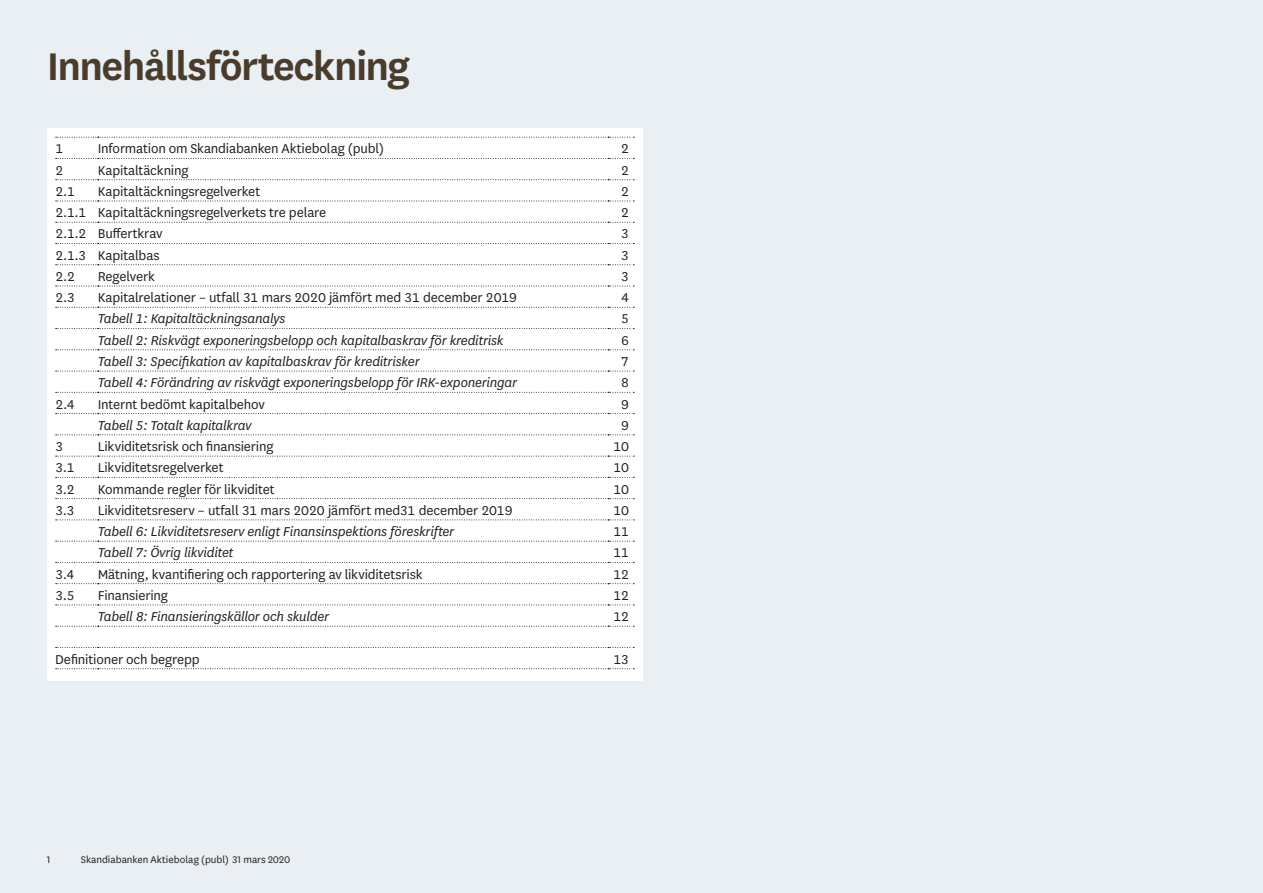
<style>
.page{position:relative;width:1263px;height:893px;background:#e9eff3}
.page>*{position:absolute;margin:0;border:0;box-sizing:border-box;transform-origin:0 0}
.Headline_1{font:600 45px "Skandia Sans";letter-spacing:-.035em;color:#4a3c2c}
.STabell{font:15px "Skandia Sans";letter-spacing:-.01em;color:#231f20}
.STabell-2{font:italic 15px "Skandia Sans";letter-spacing:-.015em;color:#231f20}
.Information{font:11.25px "Skandia Sans";color:#231f20}
</style>
<div class="page">
<div style="left:47px;top:128px;width:595px;height:553px;background:#fff"></div>
<svg style="left:56px;top:668px;width:578px;height:1px"></svg>
<svg style="left:56px;top:137px;width:578px;height:1px"></svg>
<svg style="left:56px;top:158px;width:578px;height:1px"></svg>
<svg style="left:56px;top:179px;width:578px;height:1px"></svg>
<svg style="left:56px;top:201px;width:578px;height:1px"></svg>
<svg style="left:56px;top:222px;width:578px;height:1px"></svg>
<svg style="left:56px;top:243px;width:578px;height:1px"></svg>
<svg style="left:56px;top:264px;width:578px;height:1px"></svg>
<svg style="left:56px;top:286px;width:578px;height:1px"></svg>
<svg style="left:56px;top:392px;width:578px;height:1px"></svg>
<svg style="left:56px;top:307px;width:578px;height:1px"></svg>
<svg style="left:56px;top:413px;width:578px;height:1px"></svg>
<svg style="left:56px;top:328px;width:578px;height:1px"></svg>
<svg style="left:56px;top:349px;width:578px;height:1px"></svg>
<svg style="left:56px;top:371px;width:578px;height:1px"></svg>
<svg style="left:56px;top:434px;width:578px;height:1px"></svg>
<svg style="left:56px;top:456px;width:578px;height:1px"></svg>
<svg style="left:56px;top:477px;width:578px;height:1px"></svg>
<svg style="left:56px;top:498px;width:578px;height:1px"></svg>
<svg style="left:56px;top:519px;width:578px;height:1px"></svg>
<svg style="left:56px;top:541px;width:578px;height:1px"></svg>
<svg style="left:56px;top:562px;width:578px;height:1px"></svg>
<svg style="left:56px;top:583px;width:578px;height:1px"></svg>
<svg style="left:56px;top:605px;width:578px;height:1px"></svg>
<svg style="left:56px;top:626px;width:578px;height:1px"></svg>
<svg style="left:56px;top:647px;width:578px;height:1px"></svg>
<p class="Headline_1" style="left:47px;top:36px;width:364px">Innehållsförteckning</p>
<p class="STabell" style="left:55px;top:139px;width:10px">1</p>
<p class="STabell" style="left:98px;top:139px;width:288px">Information om Skandiabanken Aktiebolag (publ)</p>
<p class="STabell" style="left:621px;top:139px;width:10px">2</p>
<p class="STabell" style="left:55px;top:160px;width:10px">2</p>
<p class="STabell" style="left:98px;top:160px;width:92px">Kapitaltäckning</p>
<p class="STabell" style="left:621px;top:160px;width:10px">2</p>
<p class="STabell" style="left:55px;top:182px;width:21px">2.1</p>
<p class="STabell" style="left:98px;top:182px;width:164px">Kapitaltäckningsregelverket</p>
<p class="STabell" style="left:621px;top:182px;width:10px">2</p>
<p class="STabell" style="left:55px;top:203px;width:33px">2.1.1</p>
<p class="STabell" style="left:98px;top:203px;width:230px">Kapitaltäckningsregelverkets tre pelare</p>
<p class="STabell" style="left:621px;top:203px;width:10px">2</p>
<p class="STabell" style="left:55px;top:224px;width:33px">2.1.2</p>
<p class="STabell" style="left:98px;top:224px;width:66px">Buffertkrav</p>
<p class="STabell" style="left:621px;top:224px;width:10px">3</p>
<p class="STabell" style="left:55px;top:246px;width:33px">2.1.3</p>
<p class="STabell" style="left:98px;top:246px;width:63px">Kapitalbas</p>
<p class="STabell" style="left:621px;top:246px;width:10px">3</p>
<p class="STabell" style="left:55px;top:267px;width:22px">2.2</p>
<p class="STabell" style="left:98px;top:267px;width:59px">Regelverk</p>
<p class="STabell" style="left:621px;top:267px;width:10px">3</p>
<p class="STabell" style="left:55px;top:288px;width:22px">2.3</p>
<p class="STabell" style="left:98px;top:288px;width:421px">Kapitalrelationer – utfall 31 mars 2020 jämfört med 31 december 2019</p>
<p class="STabell" style="left:621px;top:288px;width:10px">4</p>
<p class="STabell-2" style="left:98px;top:310px;width:189px">Tabell 1: Kapitaltäckningsanalys</p>
<p class="STabell" style="left:621px;top:309px;width:10px">5</p>
<p class="STabell-2" style="left:98px;top:331px;width:407px">Tabell 2: Riskvägt exponeringsbelopp och kapitalbaskrav för kreditrisk</p>
<p class="STabell" style="left:621px;top:331px;width:10px">6</p>
<p class="STabell-2" style="left:98px;top:352px;width:323px">Tabell 3: Specifikation av kapitalbaskrav för kreditrisker</p>
<p class="STabell" style="left:621px;top:352px;width:10px">7</p>
<p class="STabell-2" style="left:98px;top:373px;width:421px">Tabell 4: Förändring av riskvägt exponeringsbelopp för IRK-exponeringar</p>
<p class="STabell" style="left:621px;top:373px;width:10px">8</p>
<p class="STabell" style="left:55px;top:394px;width:21px">2.4</p>
<p class="STabell" style="left:98px;top:394px;width:169px">Internt bedömt kapitalbehov</p>
<p class="STabell" style="left:621px;top:394px;width:10px">9</p>
<p class="STabell-2" style="left:98px;top:416px;width:155px">Tabell 5: Totalt kapitalkrav</p>
<p class="STabell" style="left:621px;top:416px;width:10px">9</p>
<p class="STabell" style="left:55px;top:437px;width:10px">3</p>
<p class="STabell" style="left:98px;top:437px;width:177px">Likviditetsrisk och finansiering</p>
<p class="STabell" style="left:613px;top:437px;width:18px">10</p>
<p class="STabell" style="left:55px;top:458px;width:21px">3.1</p>
<p class="STabell" style="left:98px;top:458px;width:127px">Likviditetsregelverket</p>
<p class="STabell" style="left:613px;top:458px;width:18px">10</p>
<p class="STabell" style="left:55px;top:479px;width:21px">3.2</p>
<p class="STabell" style="left:98px;top:479px;width:178px">Kommande regler för likviditet</p>
<p class="STabell" style="left:613px;top:479px;width:18px">10</p>
<p class="STabell" style="left:55px;top:501px;width:21px">3.3</p>
<p class="STabell" style="left:98px;top:501px;width:417px">Likviditetsreserv – utfall 31 mars 2020 jämfört med31 december 2019</p>
<p class="STabell" style="left:613px;top:501px;width:18px">10</p>
<p class="STabell-2" style="left:98px;top:522px;width:358px">Tabell 6: Likviditetsreserv enligt Finansinspektions föreskrifter</p>
<p class="STabell" style="left:613px;top:522px;width:18px">11</p>
<p class="STabell-2" style="left:98px;top:543px;width:137px">Tabell 7: Övrig likviditet</p>
<p class="STabell" style="left:613px;top:543px;width:18px">11</p>
<p class="STabell" style="left:55px;top:564px;width:21px">3.4</p>
<p class="STabell" style="left:98px;top:564px;width:326px">Mätning, kvantifiering och rapportering av likviditetsrisk</p>
<p class="STabell" style="left:613px;top:564px;width:18px">12</p>
<p class="STabell" style="left:55px;top:586px;width:21px">3.5</p>
<p class="STabell" style="left:98px;top:586px;width:72px">Finansiering</p>
<p class="STabell" style="left:613px;top:586px;width:18px">12</p>
<p class="STabell-2" style="left:98px;top:607px;width:233px">Tabell 8: Finansieringskällor och skulder</p>
<p class="STabell" style="left:613px;top:607px;width:18px">12</p>
<p class="STabell" style="left:55px;top:649px;width:146px">Definitioner och begrepp</p>
<p class="STabell" style="left:613px;top:649px;width:18px">13</p>
<p class="Information" style="left:47px;top:853px;width:5px">1</p>
<p class="Information" style="left:81px;top:853px;width:211px">Skandiabanken Aktiebolag (publ) 31 mars 2020</p>
</div>
